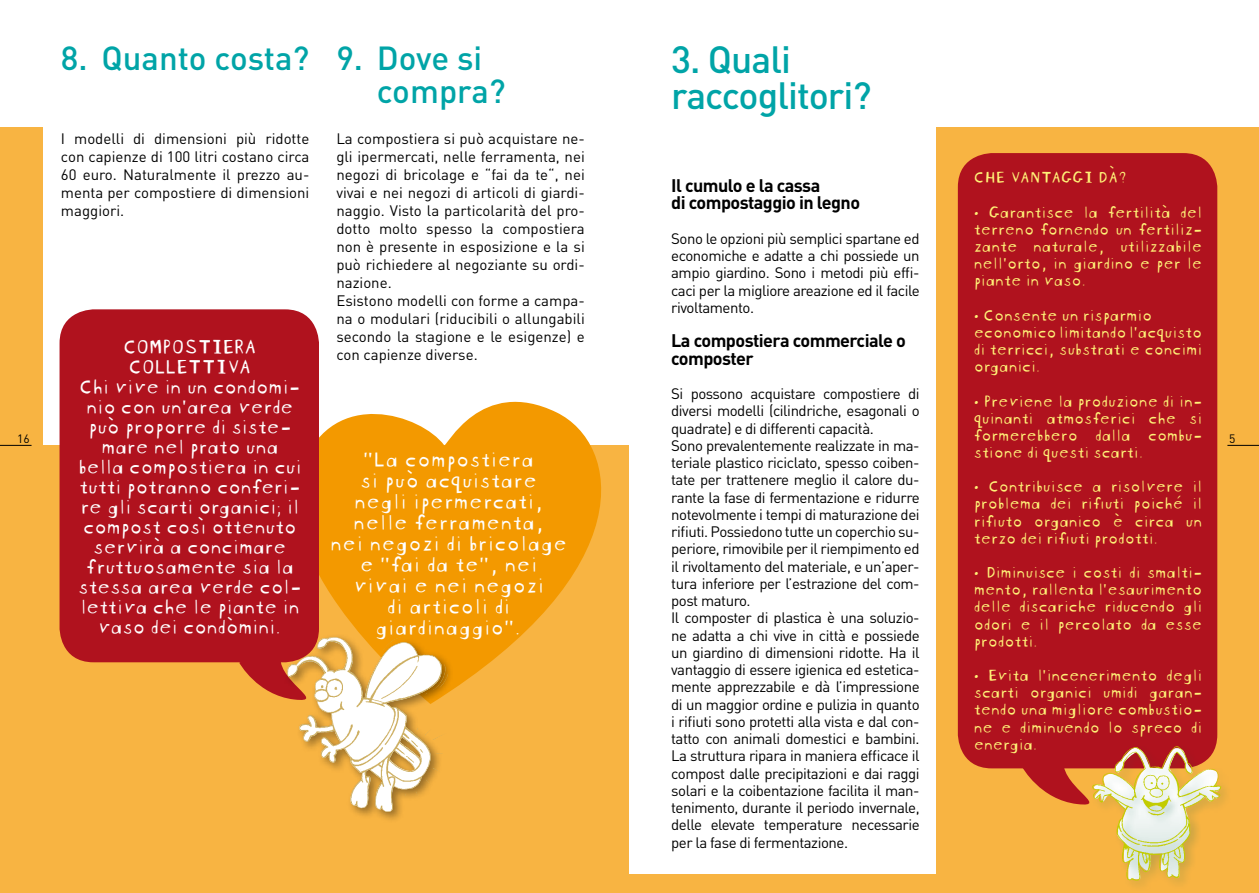
<style>
.page{position:relative;width:1259px;height:893px;background:#fff}
.page>*{position:absolute;margin:0;border:0;box-sizing:border-box;transform-origin:0 0}
.t1{font:500 37.5px/36px "DIN";letter-spacing:-.025em;color:#00a4a7}
.t2{font:500 33px/33px "DIN";color:#00a4a7}
.t3{font:22.5px/21px "Blockhead Unplugged";color:#fff;text-align:center}
.t4{font:21.45px/20px "Blockhead Unplugged";letter-spacing:-.025em;color:#fff;text-align:center}
.t5{font:700 18px/17.2px "DIN";letter-spacing:-.03em;color:#000}
.t6{font:17.1px/17.1px "Blockhead Unplugged";letter-spacing:-.025em;color:#fff277;text-align:justify}
.t7{font:17.1px "Blockhead Unplugged";color:#fff277}
.t8{font:15px/17.2px "DIN";letter-spacing:-.03em;color:#000;text-align:justify}
.t9{font:15px/18px "DIN";color:#000}
.t10{font:12px "DIN";color:#000}
</style>
<div class="page">
<div style="left:0;top:128px;width:629px;height:765px;background:#f8b442"></div>
<div style="left:43px;top:126px;width:586px;height:736px;background:#fff"></div>
<hr style="left:0;top:445px;width:32px;height:1px;background:#000">
<div style="left:43px;top:446px;width:586px;height:421px;background:#f8b442"></div>
<svg style="left:319px;top:401px;width:310px;height:270px;fill:#f39900"></svg>
<svg style="left:239px;top:662px;width:44px;height:36px"></svg>
<div style="left:60px;top:309px;width:259px;height:353px;background:#b0121e;border-radius:34px"></div>
<div style="left:283px;top:630px;width:196px;height:205px;background:#000;opacity:.4"></div>
<img style="left:317px;top:635px;width:77px;height:36px">
<div style="left:629px;top:128px;width:630px;height:765px;background:#f8b442"></div>
<div style="left:629px;top:122px;width:306px;height:752px;background:#fff"></div>
<hr style="left:1227px;top:445px;width:32px;height:1px;background:#000">
<div style="left:958px;top:153px;width:259px;height:615px;background:#b0121e;border-radius:34px"></div>
<svg style="left:1022px;top:737px;width:196px;height:68px"></svg>
<img style="left:1086px;top:738px;width:140px;height:148px">
<p class="t10" style="left:17px;top:431px;width:14px">16</p>
<h2 class="t2" style="left:61px;top:40px;width:250px">8. Quanto costa?</h2>
<p class="t8" style="left:61px;top:129px;width:250px;line-height:18px">I modelli di dimensioni più ridotte con capienze di 100 litri costano circa 60 euro. Naturalmente il prezzo au&shy;menta per compostiere di dimensioni maggiori.</p>
<p class="t4" style="left:77px;top:334px;width:225px">Compostiera collettiva<br>Chi vive in un condomi&shy;nio con un’area verde può proporre di siste&shy;mare nel prato una bella compostiera in cui tutti potranno conferi&shy;re gli scarti organici; il compost così ottenuto servirà a concimare fruttuosamente sia la stessa area verde col&shy;lettiva che le piante in vaso dei condòmini.</p>
<h2 class="t2" style="left:377px;top:40px;width:130px;text-indent:-40px">9. Dove si compra?</h2>
<p class="t9" style="left:336px;top:129px;width:250px">La compostiera si può acquistare ne&shy;gli ipermercati, nelle ferramenta, nei negozi di bricolage e “fai da te“, nei vivai e nei negozi di articoli di giardi&shy;naggio. Visto la particolarità del pro&shy;dotto molto spesso la compostiera non è presente in esposizione e la si può richiedere al negoziante su ordi&shy;nazione.<br>Esistono modelli con forme a campa&shy;na o modulari (riducibili o allungabili secondo la stagione e le esigenze) e con capienze diverse.</p>
<h3 class="t3" style="left:329px;top:446px;width:238px">“La compostiera<br>si può acquistare<br>negli ipermercati, nelle ferramenta,<br>nei negozi di bricolage e “fai da te“, nei vivai e nei negozi<br>di articoli di giardinaggio”.</h3>
<h1 class="t1" style="left:671px;top:41px;width:202px">3. Quali raccoglitori?</h1>
<p class="t5" style="left:671px;top:176px;width:190px">Il cumulo e la cassa<br>di compostaggio in legno</p>
<p class="t8" style="left:671px;top:229px;width:250px">Sono le opzioni più semplici spartane ed economiche e adatte a chi possiede un ampio giardino. Sono i metodi più effi&shy;caci per la migliore areazione ed il facile rivoltamento.</p>
<p class="t5" style="left:671px;top:331px;width:236px">La compostiera commerciale o composter</p>
<p class="t8" style="left:671px;top:385px;width:250px;text-align:left">Si possono acquistare compostiere di diversi modelli (cilindriche, esagonali o quadrate) e di differenti capacità.<br>Sono prevalentemente realizzate in ma&shy;teriale plastico riciclato, spesso coiben&shy;tate per trattenere meglio il calore du&shy;rante la fase di fermentazione e ridurre notevolmente i tempi di maturazione dei rifiuti. Possiedono tutte un coperchio su&shy;periore, rimovibile per il riempimento ed il rivoltamento del materiale, e un’aper&shy;tura inferiore per l’estrazione del com&shy;post maturo.<br>Il composter di plastica è una soluzio&shy;ne adatta a chi vive in città e possiede un giardino di dimensioni ridotte. Ha il vantaggio di essere igienica ed estetica&shy;mente apprezzabile e dà l’impressione di un maggior ordine e pulizia in quanto i rifiuti sono protetti alla vista e dal con&shy;tatto con animali domestici e bambini.<br>La struttura ripara in maniera efficace il compost dalle precipitazioni e dai raggi solari e la coibentazione facilita il man&shy;tenimento, durante il periodo invernale, delle elevate temperature necessarie per la fase di fermentazione.</p>
<p class="t7" style="left:973px;top:163px;width:155px">Che vantaggi dà?</p>
<p class="t6" style="left:973px;top:201px;width:230px">• Garantisce la fertilità del terreno fornendo un fertiliz&shy;zante naturale, utilizzabile nell’orto, in giardino e per le piante in vaso.</p>
<p class="t6" style="left:973px;top:304px;width:230px;text-align:left">• Consente un risparmio economico limitando l’acquisto di terricci, substrati e concimi organici.</p>
<p class="t6" style="left:973px;top:390px;width:230px">• Previene la produzione di in&shy;quinanti atmosferici che si formerebbero dalla combu&shy;stione di questi scarti.</p>
<p class="t6" style="left:973px;top:476px;width:230px">• Contribuisce a risolvere il problema dei rifiuti poiché il rifiuto organico è circa un terzo dei rifiuti prodotti.</p>
<p class="t6" style="left:973px;top:562px;width:230px">• Diminuisce i costi di smalti&shy;mento, rallenta l’esaurimento delle discariche riducendo gli odori e il percolato da esse prodotti.</p>
<p class="t6" style="left:973px;top:665px;width:230px">• E vita l’incenerimento degli scarti organici umidi garan&shy;tendo una migliore combustio&shy;ne e diminuendo lo spreco di energia.</p>
<p class="t10" style="left:1229px;top:431px;width:8px">5</p>
</div>
